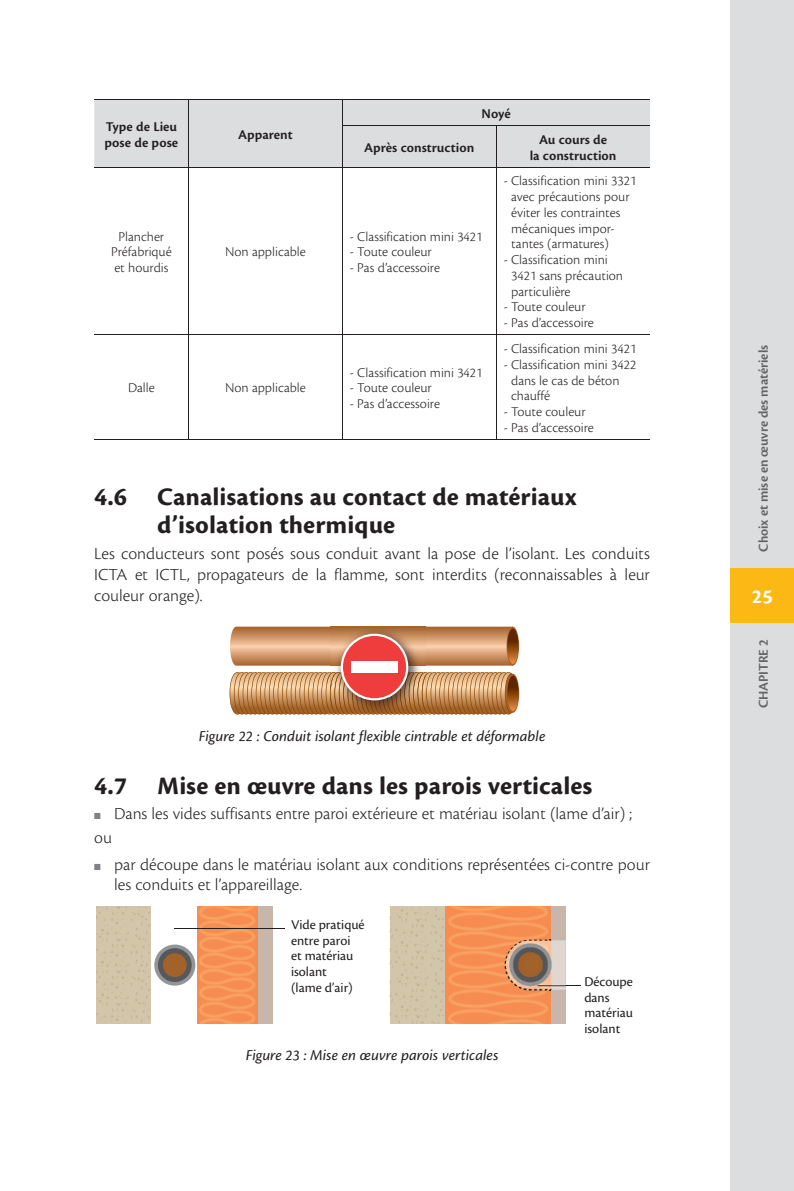
<style>
.page{position:relative;width:794px;height:1191px;background:#fff}
.page>*{position:absolute;margin:0;border:0;box-sizing:border-box;transform-origin:0 0}
.t1{font:26.25px/28px "Cronos Pro Bold Capt";letter-spacing:.005em;color:#231f20}
.t2{font:21px "Cronos Pro Bold Capt";color:#fff}
.t3{font:17.5px/21px "Cronos Pro Lt Capt";color:#231f20}
.t4{font:15.75px "Cronos Pro Capt It";color:#231f20}
.t5{font:14px/15.8px "Cronos Pro Lt Capt";color:#231f20}
.t6{font:14px/15.8px "Cronos Pro";color:#231f20}
.t7{font:14px/15.8px "Cronos Pro Semibold Capt";color:#231f20}
.t8{font:600 14px "Cronos Pro";letter-spacing:-.005em;color:#636366}
.s1{color:#808285}
</style>
<div class="page">
<div style="left:731px;top:0;width:63px;height:1191px;background:#dcdddf"></div>
<div style="left:731px;top:568px;width:63px;height:54px;background:#fcb814"></div>
<hr style="left:94px;top:167px;width:95px;height:1px;background:#231f20">
<hr style="left:189px;top:167px;width:153px;height:1px;background:#231f20">
<hr style="left:94px;top:99px;width:95px;height:1px;background:#231f20">
<hr style="left:189px;top:99px;width:153px;height:1px;background:#231f20">
<hr style="left:342px;top:99px;width:154px;height:1px;background:#231f20">
<div style="left:94px;top:100px;width:556px;height:67px;background:#dcdddf"></div>
<hr style="left:496px;top:99px;width:154px;height:1px;background:#231f20">
<hr style="left:188px;top:125px;width:1px;height:42px;background:#231f20">
<hr style="left:342px;top:125px;width:154px;height:1px;background:#231f20">
<hr style="left:342px;top:126px;width:1px;height:41px;background:#231f20">
<hr style="left:496px;top:125px;width:154px;height:1px;background:#231f20">
<hr style="left:496px;top:126px;width:1px;height:41px;background:#231f20">
<hr style="left:188px;top:167px;width:1px;height:167px;background:#231f20">
<hr style="left:342px;top:167px;width:154px;height:1px;background:#231f20">
<hr style="left:342px;top:167px;width:1px;height:167px;background:#231f20">
<hr style="left:496px;top:167px;width:154px;height:1px;background:#231f20">
<hr style="left:496px;top:167px;width:1px;height:167px;background:#231f20">
<hr style="left:94px;top:334px;width:95px;height:1px;background:#231f20">
<hr style="left:189px;top:334px;width:153px;height:1px;background:#231f20">
<hr style="left:188px;top:335px;width:1px;height:104px;background:#231f20">
<hr style="left:342px;top:334px;width:154px;height:1px;background:#231f20">
<hr style="left:342px;top:335px;width:1px;height:104px;background:#231f20">
<hr style="left:496px;top:334px;width:154px;height:1px;background:#231f20">
<hr style="left:496px;top:335px;width:1px;height:104px;background:#231f20">
<hr style="left:94px;top:439px;width:95px;height:1px;background:#231f20">
<hr style="left:189px;top:439px;width:153px;height:1px;background:#231f20">
<hr style="left:342px;top:439px;width:154px;height:1px;background:#231f20">
<hr style="left:496px;top:439px;width:154px;height:1px;background:#231f20">
<svg style="left:507px;top:674px;width:12px;height:39px"></svg>
<svg style="left:229px;top:672px;width:289px;height:42px;background:#c4915e"></svg>
<svg style="left:506px;top:626px;width:13px;height:39px"></svg>
<svg style="left:230px;top:626px;width:288px;height:39px;background:#cd9569"></svg>
<img style="left:330px;top:665px;width:95px;height:7px">
<img style="left:330px;top:672px;width:17px;height:42px">
<img style="left:347px;top:686px;width:22px;height:28px">
<img style="left:369px;top:699px;width:13px;height:15px">
<img style="left:382px;top:693px;width:13px;height:21px">
<img style="left:395px;top:672px;width:22px;height:42px">
<img style="left:417px;top:672px;width:8px;height:42px">
<img style="left:422px;top:675px;width:3px;height:36px">
<img style="left:330px;top:626px;width:95px;height:39px">
<svg style="left:341px;top:633px;width:67px;height:67px"></svg>
<div style="left:343px;top:636px;width:63px;height:62px;background:#ee3d3c;border-radius:50%"></div>
<div style="left:351px;top:661px;width:47px;height:12px;background:#fff"></div>
<svg style="left:96px;top:906px;width:56px;height:116px;background:#d1c4a8"></svg>
<div style="left:258px;top:906px;width:14px;height:117px;background:#c7b6a9"></div>
<div style="left:154px;top:944px;width:41px;height:41px;background:#939598;border-radius:50%"></div>
<div style="left:158px;top:948px;width:34px;height:34px;background:#57585a;border-radius:50%"></div>
<div style="left:163px;top:953px;width:24px;height:24px;background:#a3622a;border-radius:50%"></div>
<div style="left:197px;top:906px;width:61px;height:117px;background:#f68c50"></div>
<svg style="left:199px;top:906px;width:56px;height:117px"></svg>
<hr style="left:174px;top:928px;width:110px;height:1px;background:#231f20">
<div style="left:551px;top:906px;width:15px;height:117px;background:#c7b6a9"></div>
<hr style="left:537px;top:985px;width:44px;height:1px;background:#231f20">
<img style="left:551px;top:940px;width:15px;height:49px">
<svg style="left:390px;top:906px;width:161px;height:117px;background:#dfa173"></svg>
<p class="t7" style="left:104px;top:119px;width:75px">Type de Lieu pose de pose</p>
<p class="t7" style="left:238px;top:127px;width:56px">Apparent</p>
<p class="t5" style="left:111px;top:228px;width:62px;text-align:center">Plancher<br>Préfabriqué et hourdis</p>
<p class="t5" style="left:225px;top:244px;width:82px">Non applicable</p>
<p class="t5" style="left:128px;top:380px;width:28px">Dalle</p>
<p class="t5" style="left:225px;top:380px;width:82px">Non applicable</p>
<p class="t7" style="left:481px;top:106px;width:31px">Noyé</p>
<p class="t7" style="left:364px;top:140px;width:111px">Après construction</p>
<p class="t7" style="left:530px;top:132px;width:88px;text-align:center">Au cours de<br>la construction</p>
<p class="t5" style="left:350px;top:228px;width:134px">- Classification mini 3421</p>
<p class="t5" style="left:350px;top:244px;width:83px">- Toute couleur</p>
<p class="t5" style="left:350px;top:260px;width:92px">- Pas d’accessoire</p>
<p class="t5" style="left:350px;top:364px;width:134px">- Classification mini 3421</p>
<p class="t5" style="left:350px;top:380px;width:83px">- Toute couleur</p>
<p class="t5" style="left:350px;top:396px;width:92px">- Pas d’accessoire</p>
<p class="t5" style="left:511px;top:173px;width:127px;text-indent:-7px">- Classification mini 3321 avec précautions pour éviter les contraintes mécaniques impor&shy;tantes (armatures)</p>
<p class="t5" style="left:511px;top:252px;width:114px;text-indent:-7px">- Classification mini<br>3421 sans précaution particulière</p>
<p class="t5" style="left:503px;top:299px;width:83px">- Toute couleur</p>
<p class="t5" style="left:503px;top:315px;width:92px">- Pas d’accessoire</p>
<p class="t5" style="left:503px;top:341px;width:134px">- Classification mini 3421</p>
<p class="t5" style="left:511px;top:356px;width:127px;text-indent:-7px">- Classification mini 3422 dans le cas de béton chauffé</p>
<p class="t5" style="left:503px;top:404px;width:83px">- Toute couleur</p>
<p class="t5" style="left:503px;top:419px;width:92px">- Pas d’accessoire</p>
<h1 class="t1" style="left:157px;top:483px;width:421px;text-indent:-63px">4.6 Canalisations au contact de matériaux d’isolation thermique</h1>
<p class="t3" style="left:94px;top:543px;width:557px;text-align:justify">Les conducteurs sont posés sous conduit avant la pose de l’isolant. Les conduits ICTA et ICTL, propagateurs de la flamme, sont interdits (reconnaissables à leur couleur orange).</p>
<p class="t4" style="left:199px;top:727px;width:348px">Figure 22 : Conduit isolant flexible cintrable et déformable</p>
<h1 class="t1" style="left:94px;top:772px;width:500px">4.7 Mise en œuvre dans les parois verticales</h1>
<p class="t3" style="left:94px;top:802px;width:539px;line-height:23.4px"><span class="s1">■</span> Dans les vides suffisants entre paroi extérieure et matériau isolant (lame d’air) ; ou</p>
<p class="t3" style="left:114px;top:854px;width:537px;line-height:20.1px;text-indent:-20px"><span class="s1">■</span> par découpe dans le matériau isolant aux conditions représentées ci-contre pour les conduits et l’appareillage.</p>
<p class="t6" style="left:291px;top:916px;width:75px">Vide pratiqué entre paroi et matériau isolant<br>(lame d’air)</p>
<p class="t6" style="left:584px;top:973px;width:50px">Découpe dans matériau isolant</p>
<p class="t4" style="left:246px;top:1046px;width:254px">Figure 23 : Mise en œuvre parois verticales</p>
<p class="t8" style="left:755px;top:551px;width:208px;rotate:-90deg">Choix et mise en œuvre des matériels</p>
<h2 class="t2" style="left:752px;top:585px;width:23px">25</h2>
<p class="t8" style="left:755px;top:708px;width:70px;rotate:-90deg">CHAPITRE 2</p>
</div>
